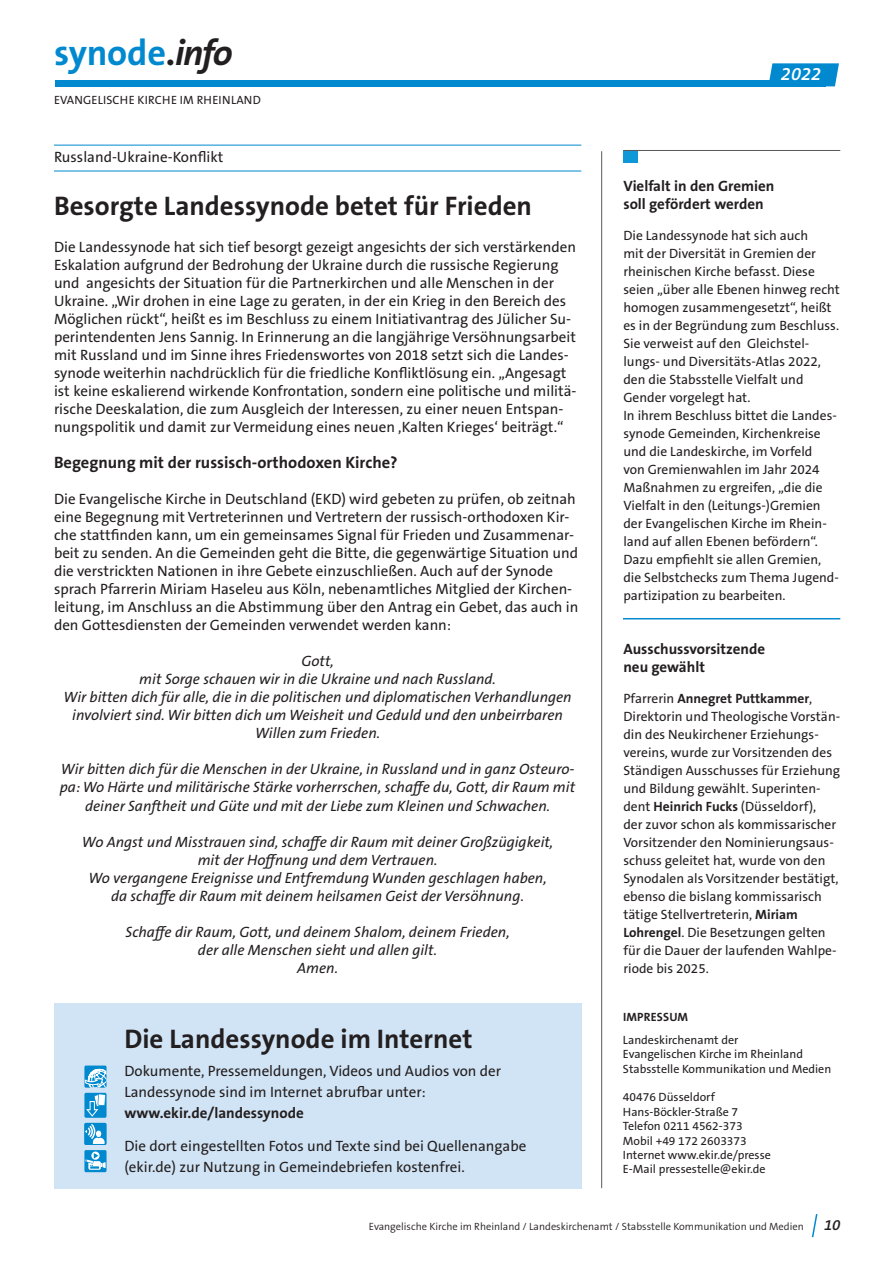
<style>
.page{position:relative;width:893px;height:1263px;background:#fff}
.page>*{position:absolute;margin:0;border:0;box-sizing:border-box;transform-origin:0 0}
.t1{font:700 36.3px "The Sans OT7";letter-spacing:-.005em;color:#0089cf}
.t2{font:700 27px "The Sans OT7";color:#231f20}
.t3{font:italic 600 18.15px "The Sans OT6";color:#fff}
.t4{font:700 16.5px "The Sans OT7";color:#231f20}
.t5{font:15px/18px "The Sans OT5 Plain";color:#231f20}
.t6{font:italic 15px/18px "The Sans OT5 Plain";color:#231f20;text-align:center}
.t7{font:700 15px/18px "The Sans OT7";color:#231f20}
.t8{font:italic 600 15px "The Sans OT6";color:#231f20}
.t9{font:13.5px/18px "The Sans OT5 Plain";color:#231f20}
.t10{font:700 13.5px "The Sans OT7";color:#231f20}
.t11{font:12px/14.4px "The Sans OT5 Plain";color:#231f20}
.t12{font:700 12px "The Sans OT7";color:#231f20}
.t13{font:300 10.5px "The Sans OT4";color:#231f20}
.s1{color:#231f20}
.s2{font-style:italic;color:#231f20}
.s3{font-family:"The Sans OT5 Plain";font-weight:400}
.s4{font-family:"The Sans OT7";font-weight:700}
</style>
<div class="page">
<div style="left:55px;top:80px;width:770px;height:6px;background:#0089cf"></div>
<svg style="left:769px;top:63px;width:70px;height:23px"></svg>
<hr style="left:601px;top:151px;width:1px;height:1037px;background:#57585a">
<svg style="left:811px;top:1214px;width:7px;height:24px"></svg>
<div style="left:54px;top:1003px;width:527px;height:185px;background:#d1e4f5"></div>
<div style="left:84px;top:1065px;width:23px;height:23px;background:#0089cf;border-radius:2px"></div>
<div style="left:84px;top:1150px;width:23px;height:22px;background:#0089cf;border-radius:2px"></div>
<div style="left:91px;top:1151px;width:9px;height:9px;border:3px solid #fff;border-radius:50%"></div>
<svg style="left:85px;top:1153px;width:21px;height:17px"></svg>
<svg style="left:84px;top:1069px;width:23px;height:76px"></svg>
<hr style="left:54px;top:145px;width:527px;height:1px;background:#0089cf">
<hr style="left:54px;top:171px;width:527px;height:1px;background:#0089cf">
<div style="left:623px;top:150px;width:15px;height:13px;background:#0e98d7"></div>
<hr style="left:623px;top:150px;width:217px;height:1px;background:#57585a">
<hr style="left:623px;top:618px;width:217px;height:1px;background:#0089cf">
<h1 class="t1" style="left:54px;top:30px;width:180px">synode<span class="s1">.</span><span class="s2">info</span></h1>
<p class="t11" style="left:54px;top:93px;width:208px">Evangelische Kirche im Rheinland</p>
<p class="t5" style="left:54px;top:148px;width:171px">Russland-Ukraine-Konflikt</p>
<h2 class="t2" style="left:54px;top:189px;width:480px">Besorgte Landessynode betet für Frieden</h2>
<p class="t5" style="left:54px;top:238px;width:524px">Die Landessynode hat sich tief besorgt gezeigt angesichts der sich verstärkenden Eskalation aufgrund der Bedrohung der Ukraine durch die russische Regierung und angesichts der Situation für die Partnerkirchen und alle Menschen in der Ukraine. „Wir drohen in eine Lage zu geraten, in der ein Krieg in den Bereich des Möglichen rückt“, heißt es im Beschluss zu einem Initiativantrag des Jülicher Su&shy;perintendenten Jens Sannig. In Erinnerung an die langjährige Versöhnungsarbeit mit Russland und im Sinne ihres Friedenswortes von 2018 setzt sich die Landes&shy;synode weiterhin nachdrücklich für die friedliche Konfliktlösung ein. „Angesagt ist keine eskalierend wirkende Konfrontation, sondern eine politische und militä&shy;rische Deeskalation, die zum Ausgleich der Interessen, zu einer neuen Entspan&shy;nungspolitik und damit zur Vermeidung eines neuen ,Kalten Krieges‘ beiträgt.“</p>
<p class="t4" style="left:54px;top:452px;width:345px">Begegnung mit der russisch-orthodoxen Kirche?</p>
<p class="t5" style="left:54px;top:490px;width:526px">Die Evangelische Kirche in Deutschland (EKD) wird gebeten zu prüfen, ob zeitnah eine Begegnung mit Vertreterinnen und Vertretern der russisch-orthodoxen Kir&shy;che stattfinden kann, um ein gemeinsames Signal für Frieden und Zusammenar&shy;beit zu senden. An die Gemeinden geht die Bitte, die gegenwärtige Situation und die verstrickten Nationen in ihre Gebete einzuschließen. Auch auf der Synode sprach Pfarrerin Miriam Haseleu aus Köln, nebenamtliches Mitglied der Kirchen&shy;leitung, im Anschluss an die Abstimmung über den Antrag ein Gebet, das auch in den Gottesdiensten der Gemeinden verwendet werden kann:</p>
<p class="t6" style="left:64px;top:652px;width:510px">Gott,<br>mit Sorge schauen wir in die Ukraine und nach Russland.<br>Wir bitten dich für alle, die in die politischen und diplomatischen Verhandlungen involviert sind. Wir bitten dich um Weisheit und Geduld und den unbeirrbaren Willen zum Frieden.</p>
<p class="t6" style="left:60px;top:760px;width:517px">Wir bitten dich für die Menschen in der Ukraine, in Russland und in ganz Osteuro&shy;pa: Wo Härte und militärische Stärke vorherrschen, schaffe du, Gott, dir Raum mit deiner Sanftheit und Güte und mit der Liebe zum Kleinen und Schwachen.</p>
<p class="t6" style="left:82px;top:832px;width:473px">Wo Angst und Misstrauen sind, schaffe dir Raum mit deiner Großzügigkeit, mit der Hoffnung und dem Vertrauen.<br>Wo vergangene Ereignisse und Entfremdung Wunden geschlagen haben, da schaffe dir Raum mit deinem heilsamen Geist der Versöhnung.</p>
<p class="t6" style="left:126px;top:922px;width:386px">Schaffe dir Raum, Gott, und deinem Shalom, deinem Frieden, der alle Menschen sieht und allen gilt.<br>Amen.</p>
<h2 class="t2" style="left:124px;top:1022px;width:350px">Die Landessynode im Internet</h2>
<p class="t5" style="left:124px;top:1060px;width:378px;line-height:21px">Dokumente, Pressemeldungen, Videos und Audios von der<br>Landessynode sind im Internet abrufbar unter:</p>
<p class="t7" style="left:124px;top:1104px;width:181px">www.ekir.de/landessynode</p>
<p class="t5" style="left:124px;top:1136px;width:404px;line-height:21px">Die dort eingestellten Fotos und Texte sind bei Quellenangabe (ekir.de) zur Nutzung in Gemeindebriefen kostenfrei.</p>
<p class="t3" style="left:781px;top:62px;width:42px">2022</p>
<p class="t7" style="left:623px;top:177px;width:152px">Vielfalt in den Gremien soll gefördert werden</p>
<p class="t9" style="left:623px;top:226px;width:218px">Die Landessynode hat sich auch<br>mit der Diversität in Gremien der rheinischen Kirche befasst. Diese seien „über alle Ebenen hinweg recht homogen zusammengesetzt“, heißt es in der Begründung zum Beschluss.<br>Sie verweist auf den Gleichstel&shy;lungs- und Diversitäts-Atlas 2022, den die Stabsstelle Vielfalt und Gender vorgelegt hat.<br>In ihrem Beschluss bittet die Landes&shy;synode Gemeinden, Kirchenkreise und die Landeskirche, im Vorfeld<br>von Gremienwahlen im Jahr 2024<br>Maßnahmen zu ergreifen, „die die Vielfalt in den (Leitungs-)Gremien der Evangelischen Kirche im Rhein&shy;land auf allen Ebenen befördern“.<br>Dazu empfiehlt sie allen Gremien, die Selbstchecks zum Thema Jugend&shy;partizipation zu bearbeiten.</p>
<p class="t7" style="left:623px;top:640px;width:143px">Ausschussvorsitzende neu gewählt</p>
<p class="t10" style="left:623px;top:689px;width:190px"><span class="s3">Pfarrerin</span> Annegret Puttkammer<span class="s3">,</span></p>
<p class="t9" style="left:623px;top:707px;width:218px">Direktorin und Theologische Vorstän&shy;din des Neukirchener Erziehungs&shy;vereins, wurde zur Vorsitzenden des Ständigen Ausschusses für Erziehung und Bildung gewählt. Superinten&shy;dent <span class="s4">Heinrich Fucks</span> (Düsseldorf),<br>der zuvor schon als kommissarischer Vorsitzender den Nominierungsaus&shy;schuss geleitet hat, wurde von den Synodalen als Vorsitzender bestätigt, ebenso die bislang kommissarisch tätige Stellvertreterin, <span class="s4">Miriam Lohrengel</span>. Die Besetzungen gelten für die Dauer der laufenden Wahlpe&shy;riode bis 2025.</p>
<p class="t12" style="left:623px;top:1009px;width:13px">Impressum</p>
<p class="t11" style="left:623px;top:1033px;width:210px">Landeskirchenamt der<br>Evangelischen Kirche im Rheinland<br>Stabsstelle Kommunikation und Medien</p>
<p class="t11" style="left:623px;top:1090px;width:149px">40476 Düsseldorf<br>Hans-Böckler-Straße 7<br>Telefon 0211 4562-373<br>Mobil +49 172 2603373<br>Internet www.ekir.de/presse<br>E-Mail pressestelle@ekir.de</p>
<p class="t13" style="left:369px;top:1219px;width:436px">Evangelische Kirche im Rheinland Landeskirchenamt Stabsstelle Kommunikation und Medien</p>
<p class="t8" style="left:824px;top:1215px;width:18px">10</p>
</div>
